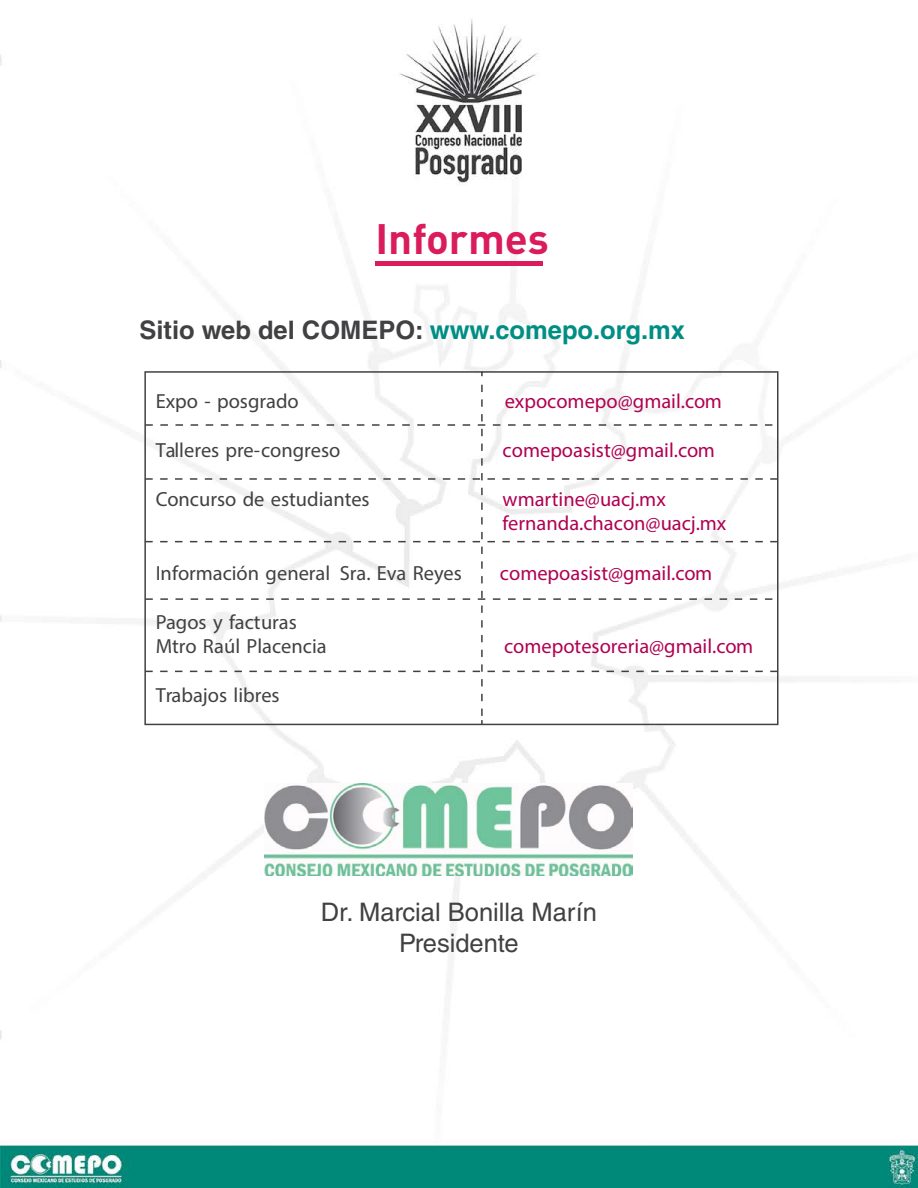
<style>
.page{position:relative;width:918px;height:1188px;background:#fff}
.page>*{position:absolute;margin:0;border:0;box-sizing:border-box;transform-origin:0 0}
.t1{font:700 42px "DIN Pro";color:#da1c5c}
.t2{font:700 25.5px "Helvetica LT Std";color:#414042}
.t3{font:25.5px/30.6px "Helvetica LT Std";color:#414042;text-align:center}
.t4{font:20.4px/24.6px "Myriad Pro";color:#424042}
.t5{font:20.4px/24.6px "Myriad Pro";color:#b00052}
.s1{color:#008e84}
</style>
<div class="page">
<img style="left:0;top:19px;width:918px;height:1169px">
<img style="left:264px;top:784px;width:368px;height:91px">
<div style="left:375px;top:261px;width:168px;height:5px;background:#da1c5c"></div>
<svg style="left:144px;top:370px;width:635px;height:356px"></svg>
<svg style="left:145px;top:385px;width:633px;height:339px"></svg>
<h1 class="t1" style="left:376px;top:210px;width:175px">Informes</h1>
<p class="t2" style="left:140px;top:315px;width:547px">Sitio web del COMEPO: <span class="s1">www.comepo.org.mx</span></p>
<p class="t4" style="left:156px;top:388px;width:145px">Expo - posgrado</p>
<p class="t5" style="left:505px;top:388px;width:219px">expocomepo@gmail.com</p>
<p class="t4" style="left:156px;top:437px;width:186px">Talleres pre-congreso</p>
<p class="t5" style="left:503px;top:437px;width:214px">comepoasist@gmail.com</p>
<p class="t4" style="left:156px;top:486px;width:215px">Concurso de estudiantes</p>
<p class="t5" style="left:503px;top:486px;width:225px">wmartine@uacj.mx fernanda.chacon@uacj.mx</p>
<p class="t4" style="left:156px;top:560px;width:308px">Información general Sra. Eva Reyes</p>
<p class="t5" style="left:500px;top:560px;width:214px">comepoasist@gmail.com</p>
<p class="t4" style="left:156px;top:609px;width:172px">Pagos y facturas<br>Mtro Raúl Placencia</p>
<p class="t5" style="left:504px;top:634px;width:251px">comepotesoreria@gmail.com</p>
<p class="t4" style="left:156px;top:683px;width:125px">Trabajos libres</p>
<p class="t3" style="left:321px;top:897px;width:278px">Dr. Marcial Bonilla Marín<br>Presidente</p>
</div>
